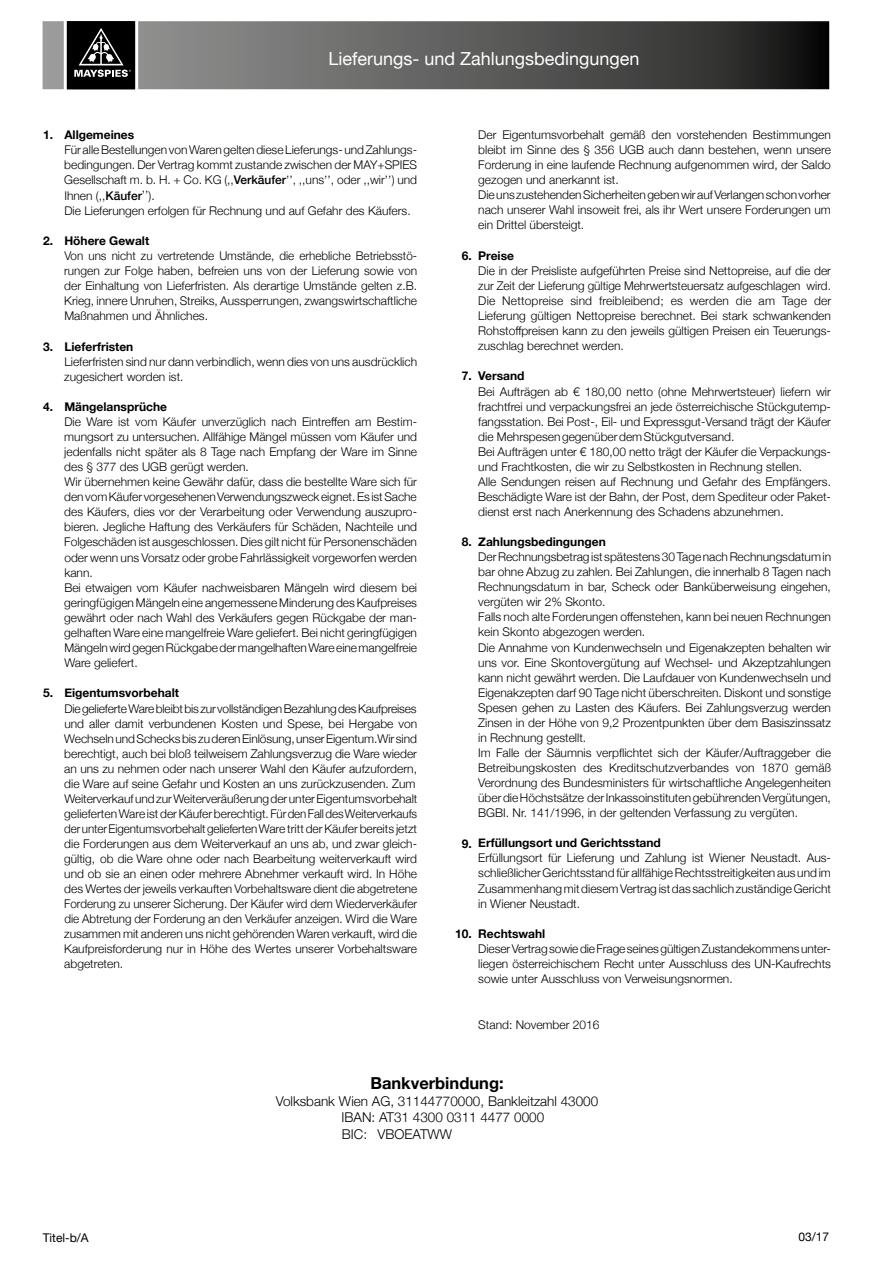
<style>
.page{position:relative;width:893px;height:1263px;background:#fff}
.page>*{position:absolute;margin:0;border:0;box-sizing:border-box;transform-origin:0 0}
.t1{font:18px "Helvetica Neue";color:#fff}
.t2{font:700 16.5px "Helvetica Neue";color:#000}
.t3{font:300 13.5px/16.6px "Helvetica Neue";color:#000}
.t4{font:300 12px/15px "Helvetica Neue";color:#000}
.t5{font:700 12px "Helvetica Neue";color:#000}
.t6{font:12px "Helvetica Neue";color:#000}
.s1{font-weight:500}
</style>
<div class="page">
<svg style="left:43px;top:21px;width:786px;height:68px;background:#5b5a5a"></svg>
<div style="left:65px;top:20px;width:72px;height:71px;background:#000"></div>
<svg style="left:74px;top:28px;width:57px;height:49px"></svg>
<div style="left:64px;top:18px;width:74px;height:74px;border:3px solid #fff"></div>
<h1 class="t1" style="left:328px;top:51px;width:313px">Lieferungs- und Zahlungsbedingungen</h1>
<p class="t5" style="left:43px;top:126px;width:12px">1.</p>
<p class="t5" style="left:43px;top:232px;width:12px">2.</p>
<p class="t5" style="left:43px;top:337px;width:12px">3.</p>
<p class="t5" style="left:43px;top:397px;width:12px">4.</p>
<p class="t5" style="left:43px;top:684px;width:12px">5.</p>
<p class="t5" style="left:64px;top:125px;width:71px">Allgemeines</p>
<p class="t4" style="left:64px;top:142px;width:354px;text-align:justify">Für alle Bestellungen von Waren gelten diese Lieferungs- und Zahlungs&shy;bedingungen. Der Vertrag kommt zustande zwischen der MAY+SPIES Gesellschaft m. b. H. + Co. KG (,,<span class="s1">Verkäufer</span></p>
<p class="t4" style="left:286px;top:164px;width:8px">,,</p>
<p class="t4" style="left:324px;top:164px;width:8px">,,</p>
<p class="t4" style="left:331px;top:172px;width:56px">, oder ,,wir</p>
<p class="t4" style="left:385px;top:164px;width:8px">,,</p>
<p class="t4" style="left:392px;top:172px;width:27px">) und</p>
<p class="t4" style="left:293px;top:172px;width:33px">, ,,uns</p>
<p class="t4" style="left:64px;top:187px;width:79px">Ihnen (,,<span class="s1">Käufer</span></p>
<p class="t4" style="left:142px;top:180px;width:8px">,,</p>
<p class="t4" style="left:64px;top:187px;width:348px;text-indent:84px">).<br>Die Lieferungen erfolgen für Rechnung und auf Gefahr des Käufers.</p>
<p class="t5" style="left:64px;top:231px;width:86px">Höhere Gewalt</p>
<p class="t4" style="left:64px;top:248px;width:354px;text-align:justify">Von uns nicht zu vertretende Umstände, die erhebliche Betriebsstö&shy;rungen zur Folge haben, befreien uns von der Lieferung sowie von der Einhaltung von Lieferfristen. Als derartige Umstände gelten z.B.<br>Krieg, innere Unruhen, Streiks, Aussperrungen, zwangswirtschaftliche Maßnahmen und Ähnliches.</p>
<p class="t5" style="left:64px;top:337px;width:71px">Lieferfristen</p>
<p class="t4" style="left:64px;top:353px;width:354px">Lieferfristen sind nur dann verbindlich, wenn dies von uns ausdrücklich zugesichert worden ist.</p>
<p class="t5" style="left:64px;top:397px;width:104px">Mängelansprüche</p>
<p class="t4" style="left:64px;top:414px;width:354px">Die Ware ist vom Käufer unverzüglich nach Eintreffen am Bestim&shy;mungsort zu untersuchen. Allfähige Mängel müssen vom Käufer und jedenfalls nicht später als 8 Tage nach Empfang der Ware im Sinne des § 377 des UGB gerügt werden.<br>Wir übernehmen keine Gewähr dafür, dass die bestellte Ware sich für den vom Käufer vorgesehenen Verwendungszweck eignet. Es ist Sache des Käufers, dies vor der Verarbeitung oder Verwendung auszupro&shy;bieren. Jegliche Haftung des Verkäufers für Schäden, Nachteile und Folgeschäden ist ausgeschlossen. Dies gilt nicht für Personenschäden oder wenn uns Vorsatz oder grobe Fahrlässigkeit vorgeworfen werden kann.<br>Bei etwaigen vom Käufer nachweisbaren Mängeln wird diesem bei geringfügigen Mängeln eine angemessene Minderung des Kaufpreises gewährt oder nach Wahl des Verkäufers gegen Rückgabe der man&shy;gelhaften Ware eine mangelfreie Ware geliefert. Bei nicht geringfügigen Mängeln wird gegen Rückgabe der mangelhaften Ware eine mangelfreie Ware geliefert.</p>
<p class="t5" style="left:64px;top:684px;width:116px">Eigentumsvorbehalt</p>
<p class="t4" style="left:64px;top:700px;width:355px">Die gelieferte Ware bleibt bis zur vollständigen Bezahlung des Kaufpreises und aller damit verbundenen Kosten und Spese, bei Hergabe von Wechseln und Schecks bis zu deren Einlösung, unser Eigentum.Wir sind berechtigt, auch bei bloß teilweisem Zahlungsverzug die Ware wieder an uns zu nehmen oder nach unserer Wahl den Käufer aufzufordern, die Ware auf seine Gefahr und Kosten an uns zurückzusenden. Zum Weiterverkauf und zur Weiterveräußerung der unter Eigentumsvorbehalt gelieferten Ware ist der Käufer berechtigt. Für den Fall des Weiterverkaufs der unter Eigentumsvorbehalt gelieferten Ware tritt der Käufer bereits jetzt die Forderungen aus dem Weiterverkauf an uns ab, und zwar gleich&shy;gültig, ob die Ware ohne oder nach Bearbeitung weiterverkauft wird und ob sie an einen oder mehrere Abnehmer verkauft wird. In Höhe des Wertes der jeweils verkauften Vorbehaltsware dient die abgetretene Forderung zu unserer Sicherung. Der Käufer wird dem Wiederverkäufer die Abtretung der Forderung an den Verkäufer anzeigen. Wird die Ware zusammen mit anderen uns nicht gehörenden Waren verkauft, wird die Kaufpreisforderung nur in Höhe des Wertes unserer Vorbehaltsware abgetreten.</p>
<p class="t4" style="left:478px;top:127px;width:354px">Der Eigentumsvorbehalt gemäß den vorstehenden Bestimmungen bleibt im Sinne des § 356 UGB auch dann bestehen, wenn unsere Forderung in eine laufende Rechnung aufgenommen wird, der Saldo gezogen und anerkannt ist.<br>Die uns zustehenden Sicherheiten geben wir auf Verlangen schon vorher nach unserer Wahl insoweit frei, als ihr Wert unsere Forderungen um ein Drittel übersteigt.</p>
<p class="t5" style="left:478px;top:246px;width:37px">Preise</p>
<p class="t4" style="left:478px;top:262px;width:354px;text-align:justify">Die in der Preisliste aufgeführten Preise sind Nettopreise, auf die der zur Zeit der Lieferung gültige Mehrwertsteuersatz aufgeschlagen wird.<br>Die Nettopreise sind freibleibend; es werden die am Tage der Lieferung gültigen Nettopreise berechnet. Bei stark schwankenden Rohstoffpreisen kann zu den jeweils gültigen Preisen ein Teuerungs&shy;zuschlag berechnet werden.</p>
<p class="t5" style="left:478px;top:367px;width:48px">Versand</p>
<p class="t4" style="left:478px;top:383px;width:354px">Bei Aufträgen ab € 180,00 netto (ohne Mehrwertsteuer) liefern wir frachtfrei und verpackungsfrei an jede österreichische Stückgutemp&shy;fangsstation. Bei Post-, Eil- und Expressgut-Versand trägt der Käufer die MehrspesengegenüberdemStückgutversand.<br>Bei Aufträgen unter € 180,00 netto trägt der Käufer die Verpackungs&shy;und Frachtkosten, die wir zu Selbstkosten in Rechnung stellen.<br>Alle Sendungen reisen auf Rechnung und Gefahr des Empfängers.<br>Beschädigte Ware ist der Bahn, der Post, dem Spediteur oder Paket&shy;dienst erst nach Anerkennung des Schadens abzunehmen.</p>
<p class="t5" style="left:478px;top:532px;width:129px">Zahlungsbedingungen</p>
<p class="t4" style="left:478px;top:549px;width:354px">Der Rechnungsbetrag ist spätestens 30 Tage nach Rechnungsdatum in bar ohne Abzug zu zahlen. Bei Zahlungen, die innerhalb 8 Tagen nach Rechnungsdatum in bar, Scheck oder Banküberweisung eingehen, vergüten wir 2% Skonto.<br>Falls noch alte Forderungen offenstehen, kann bei neuen Rechnungen kein Skonto abgezogen werden.<br>Die Annahme von Kundenwechseln und Eigenakzepten behalten wir uns vor. Eine Skontovergütung auf Wechsel- und Akzeptzahlungen kann nicht gewährt werden. Die Laufdauer von Kundenwechseln und Eigenakzepten darf 90 Tage nicht überschreiten. Diskont und sonstige Spesen gehen zu Lasten des Käufers. Bei Zahlungsverzug werden Zinsen in der Höhe von 9,2 Prozentpunkten über dem Basiszinssatz in Rechnung gestellt.<br>Im Falle der Säumnis verpflichtet sich der Käufer/Auftraggeber die Betreibungskosten des Kreditschutzverbandes von 1870 gemäß Verordnung des Bundesministers für wirtschaftliche Angelegenheiten über die Höchstsätze der Inkassoinstituten gebührenden Vergütungen, BGBI. Nr. 141/1996, in der geltenden Verfassung zu vergüten.</p>
<p class="t5" style="left:478px;top:833px;width:184px">Erfüllungsort und Gerichtsstand</p>
<p class="t4" style="left:478px;top:850px;width:354px;text-align:justify">Erfüllungsort für Lieferung und Zahlung ist Wiener Neustadt. Aus&shy;schließlicher Gerichtsstand für allfähige Rechtsstreitigkeiten aus und im Zusammenhang mit diesem Vertrag ist das sachlich zuständige Gericht in Wiener Neustadt.</p>
<p class="t5" style="left:478px;top:924px;width:69px">Rechtswahl</p>
<p class="t4" style="left:478px;top:940px;width:354px;text-align:justify">Dieser Vertrag sowie die Frage seines gültigen Zustandekommens unter&shy;liegen österreichischem Recht unter Ausschluss des UN-Kaufrechts sowie unter Ausschluss von Verweisungsnormen.</p>
<p class="t4" style="left:478px;top:1016px;width:123px">Stand: November 2016</p>
<p class="t5" style="left:462px;top:246px;width:12px">6.</p>
<p class="t5" style="left:462px;top:367px;width:12px">7.</p>
<p class="t5" style="left:462px;top:532px;width:12px">8.</p>
<p class="t5" style="left:462px;top:834px;width:12px">9.</p>
<p class="t5" style="left:455px;top:925px;width:18px">10.</p>
<h2 class="t2" style="left:370px;top:1070px;width:135px">Bankverbindung:</h2>
<p class="t3" style="left:341px;top:1091px;width:258px;text-indent:-66px">Volksbank Wien AG, 31144770000, Bankleitzahl 43000<br>IBAN: AT31 4300 0311 4477 0000<br>BIC: VBOEATWW</p>
<p class="t6" style="left:43px;top:1232px;width:47px">Titel-b/A</p>
<p class="t6" style="left:798px;top:1231px;width:32px">03/17</p>
</div>
